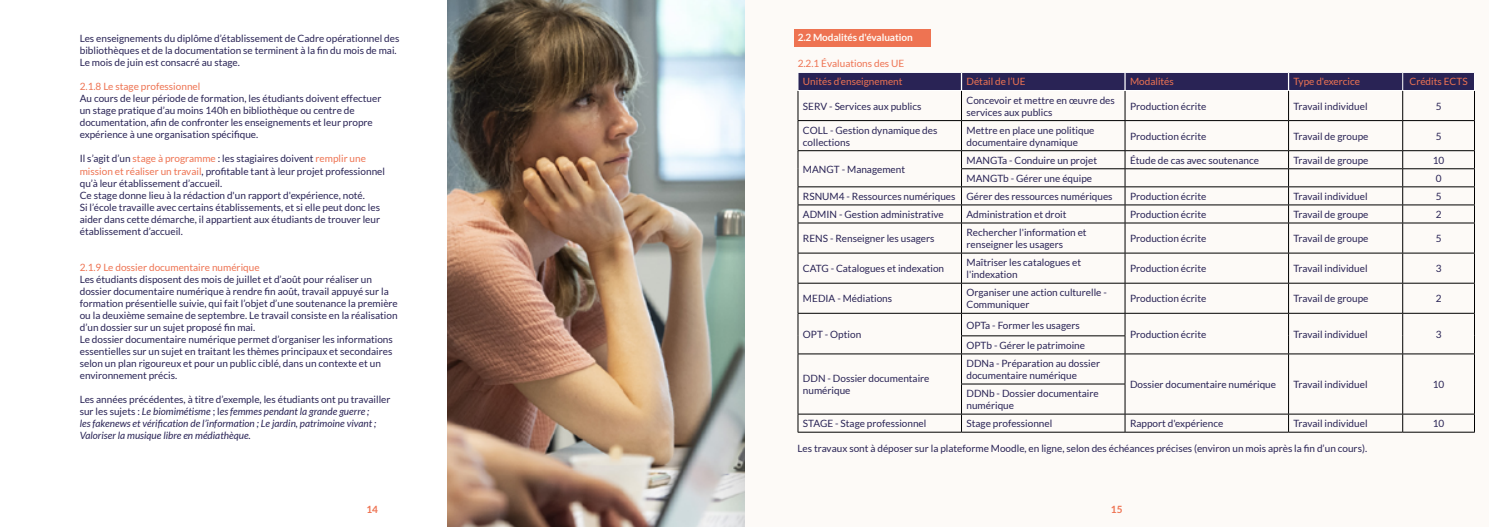
<style>
.page{position:relative;width:1489px;height:527px;background:#fff}
.page>*{position:absolute;margin:0;border:0;box-sizing:border-box;transform-origin:0 0}
.t1{font:10px/12px "Lato";color:#292355}
.t2{font:italic 10px/12px "Lato";color:#292355}
.t3{font:10px/18.4px "Lato";color:#ee7352;text-align:center}
.t4{font:700 10px "Lato";letter-spacing:-.01em;color:#fff9f4}
.t5{font:700 10px "Lato";color:#ee7352}
.s1{color:#ee7352}
.s2{font-style:normal}
</style>
<div class="page">
<div style="left:744px;top:0;width:744px;height:526px;background:#fdfaf7"></div>
<img style="left:447px;top:0;width:297px;height:526px">
<div style="left:794px;top:29px;width:136px;height:17px;background:#ee7352"></div>
<hr style="left:797px;top:431px;width:164px;height:1px;background:#000">
<hr style="left:961px;top:431px;width:163px;height:1px;background:#000">
<hr style="left:1124px;top:431px;width:164px;height:1px;background:#000">
<hr style="left:1288px;top:431px;width:114px;height:1px;background:#000">
<hr style="left:1402px;top:431px;width:72px;height:1px;background:#000">
<svg style="left:797px;top:72px;width:677px;height:359px"></svg>
<p class="t1" style="left:80px;top:33px;width:321px">Les enseignements du diplôme d’établissement de Cadre opérationnel des bibliothèques et de la documentation se terminent à la fin du mois de mai.<br>Le mois de juin est consacré au stage.</p>
<p class="t3" style="left:80px;top:77px;width:122px">2.1.8 Le stage professionnel</p>
<p class="t1" style="left:80px;top:93px;width:303px">Au cours de leur période de formation, les étudiants doivent effectuer un stage pratique d’au moins 140h en bibliothèque ou centre de documentation, afin de confronter les enseignements et leur propre expérience à une organisation spécifique.</p>
<p class="t1" style="left:80px;top:153px;width:307px">Il s’agit d’un <span class="s1">stage à programme</span> : les stagiaires doivent <span class="s1">remplir une mission et réaliser un travail</span>, profitable tant à leur projet professionnel qu’à leur établissement d’accueil.<br>Ce stage donne lieu à la rédaction d'un rapport d'expérience, noté.<br>Si l’école travaille avec certains établissements, et si elle peut donc les aider dans cette démarche, il appartient aux étudiants de trouver leur établissement d’accueil.</p>
<p class="t3" style="left:80px;top:257px;width:181px">2.1.9 Le dossier documentaire numérique</p>
<p class="t1" style="left:80px;top:273px;width:319px">Les étudiants disposent des mois de juillet et d’août pour réaliser un dossier documentaire numérique à rendre fin août, travail appuyé sur la formation présentielle suivie, qui fait l’objet d’une soutenance la première ou la deuxième semaine de septembre. Le travail consiste en la réalisation d’un dossier sur un sujet proposé fin mai.<br>Le dossier documentaire numérique permet d’organiser les informations essentielles sur un sujet en traitant les thèmes principaux et secondaires selon un plan rigoureux et pour un public ciblé, dans un contexte et un environnement précis.</p>
<p class="t2" style="left:80px;top:393px;width:312px"><span class="s2">Les années précédentes, à titre d’exemple, les étudiants ont pu travailler sur les sujets :</span> Le biomimétisme <span class="s2">; l</span>es femmes pendant la grande guerre ;<br>les fakenews et vérification de l’information ; Le jardin, patrimoine vivant ; Valoriser la musique libre en médiathèque<span class="s2">.</span></p>
<p class="t4" style="left:797px;top:31px;width:117px">2.2 Modalités d'évaluation</p>
<p class="t3" style="left:797px;top:54px;width:108px">2.2.1 Évaluations des UE<br>Unités d’enseignement</p>
<p class="t3" style="left:966px;top:72px;width:61px">Détail de l’UE</p>
<p class="t3" style="left:1129px;top:72px;width:45px">Modalités</p>
<p class="t3" style="left:1293px;top:72px;width:68px">Type d'exercice</p>
<p class="t3" style="left:1409px;top:72px;width:60px">Crédits ECTS</p>
<p class="t1" style="left:803px;top:100px;width:120px">SERV - Services aux publics</p>
<p class="t1" style="left:966px;top:94px;width:150px">Concevoir et mettre en œuvre des services aux publics</p>
<p class="t1" style="left:1129px;top:100px;width:78px">Production écrite</p>
<p class="t1" style="left:1293px;top:100px;width:75px">Travail individuel</p>
<p class="t1" style="left:1435px;top:100px;width:7px">5</p>
<p class="t1" style="left:803px;top:124px;width:136px">COLL - Gestion dynamique des collections</p>
<p class="t1" style="left:966px;top:124px;width:129px">Mettre en place une politique documentaire dynamique</p>
<p class="t1" style="left:1129px;top:130px;width:78px">Production écrite</p>
<p class="t1" style="left:1293px;top:130px;width:76px">Travail de groupe</p>
<p class="t1" style="left:1435px;top:130px;width:7px">5</p>
<p class="t1" style="left:803px;top:163px;width:104px">MANGT - Management</p>
<p class="t1" style="left:966px;top:154px;width:132px">MANGTa - Conduire un projet</p>
<p class="t1" style="left:1129px;top:154px;width:130px">Étude de cas avec soutenance</p>
<p class="t1" style="left:1293px;top:154px;width:76px">Travail de groupe</p>
<p class="t1" style="left:1432px;top:154px;width:13px">10</p>
<p class="t1" style="left:966px;top:172px;width:127px">MANGTb - Gérer une équipe</p>
<p class="t1" style="left:1435px;top:172px;width:7px">0</p>
<p class="t1" style="left:803px;top:190px;width:311px">RSNUM4 - Ressources numériques Gérer des ressources numériques</p>
<p class="t1" style="left:1129px;top:190px;width:78px">Production écrite</p>
<p class="t1" style="left:1293px;top:190px;width:75px">Travail individuel</p>
<p class="t1" style="left:1435px;top:190px;width:7px">5</p>
<p class="t1" style="left:803px;top:208px;width:142px">ADMIN - Gestion administrative</p>
<p class="t1" style="left:966px;top:208px;width:101px">Administration et droit</p>
<p class="t1" style="left:1129px;top:208px;width:78px">Production écrite</p>
<p class="t1" style="left:1293px;top:208px;width:76px">Travail de groupe</p>
<p class="t1" style="left:1435px;top:208px;width:7px">2</p>
<p class="t1" style="left:803px;top:232px;width:133px">RENS - Renseigner les usagers</p>
<p class="t1" style="left:966px;top:226px;width:122px">Rechercher l'information et renseigner les usagers</p>
<p class="t1" style="left:1129px;top:232px;width:78px">Production écrite</p>
<p class="t1" style="left:1293px;top:232px;width:76px">Travail de groupe</p>
<p class="t1" style="left:1435px;top:232px;width:7px">5</p>
<p class="t1" style="left:803px;top:262px;width:143px">CATG - Catalogues et indexation</p>
<p class="t1" style="left:966px;top:256px;width:116px">Maîtriser les catalogues et l'indexation</p>
<p class="t1" style="left:1129px;top:262px;width:78px">Production écrite</p>
<p class="t1" style="left:1293px;top:262px;width:75px">Travail individuel</p>
<p class="t1" style="left:1435px;top:262px;width:7px">3</p>
<p class="t1" style="left:803px;top:292px;width:91px">MEDIA - Médiations</p>
<p class="t1" style="left:966px;top:286px;width:142px">Organiser une action culturelle -<br>Communiquer</p>
<p class="t1" style="left:1129px;top:292px;width:78px">Production écrite</p>
<p class="t1" style="left:1293px;top:292px;width:76px">Travail de groupe</p>
<p class="t1" style="left:1435px;top:292px;width:7px">2</p>
<p class="t1" style="left:803px;top:327px;width:60px">OPT - Option</p>
<p class="t1" style="left:966px;top:318px;width:115px">OPTa - Former les usagers</p>
<p class="t1" style="left:1129px;top:327px;width:78px">Production écrite</p>
<p class="t1" style="left:1293px;top:327px;width:75px">Travail individuel</p>
<p class="t1" style="left:1435px;top:327px;width:7px">3</p>
<p class="t1" style="left:803px;top:372px;width:128px">DDN - Dossier documentaire numérique</p>
<p class="t1" style="left:966px;top:339px;width:120px">OPTb - Gérer le patrimoine</p>
<p class="t1" style="left:966px;top:357px;width:135px">DDNa - Préparation au dossier documentaire numérique</p>
<p class="t1" style="left:966px;top:387px;width:134px">DDNb - Dossier documentaire numérique</p>
<p class="t1" style="left:1129px;top:378px;width:148px">Dossier documentaire numérique</p>
<p class="t1" style="left:1293px;top:378px;width:75px">Travail individuel</p>
<p class="t1" style="left:1432px;top:378px;width:13px">10</p>
<p class="t1" style="left:803px;top:417px;width:125px">STAGE - Stage professionnel</p>
<p class="t1" style="left:966px;top:417px;width:87px">Stage professionnel</p>
<p class="t1" style="left:1129px;top:417px;width:95px">Rapport d'expérience</p>
<p class="t1" style="left:1293px;top:417px;width:75px">Travail individuel</p>
<p class="t1" style="left:1432px;top:417px;width:13px">10</p>
<p class="t1" style="left:797px;top:441px;width:571px">Les travaux sont à déposer sur la plateforme Moodle, en ligne, selon des échéances précises (environ un mois après la fin d’un cours).</p>
<p class="t5" style="left:366px;top:503px;width:13px">14</p>
<p class="t5" style="left:1110px;top:503px;width:13px">15</p>
</div>
